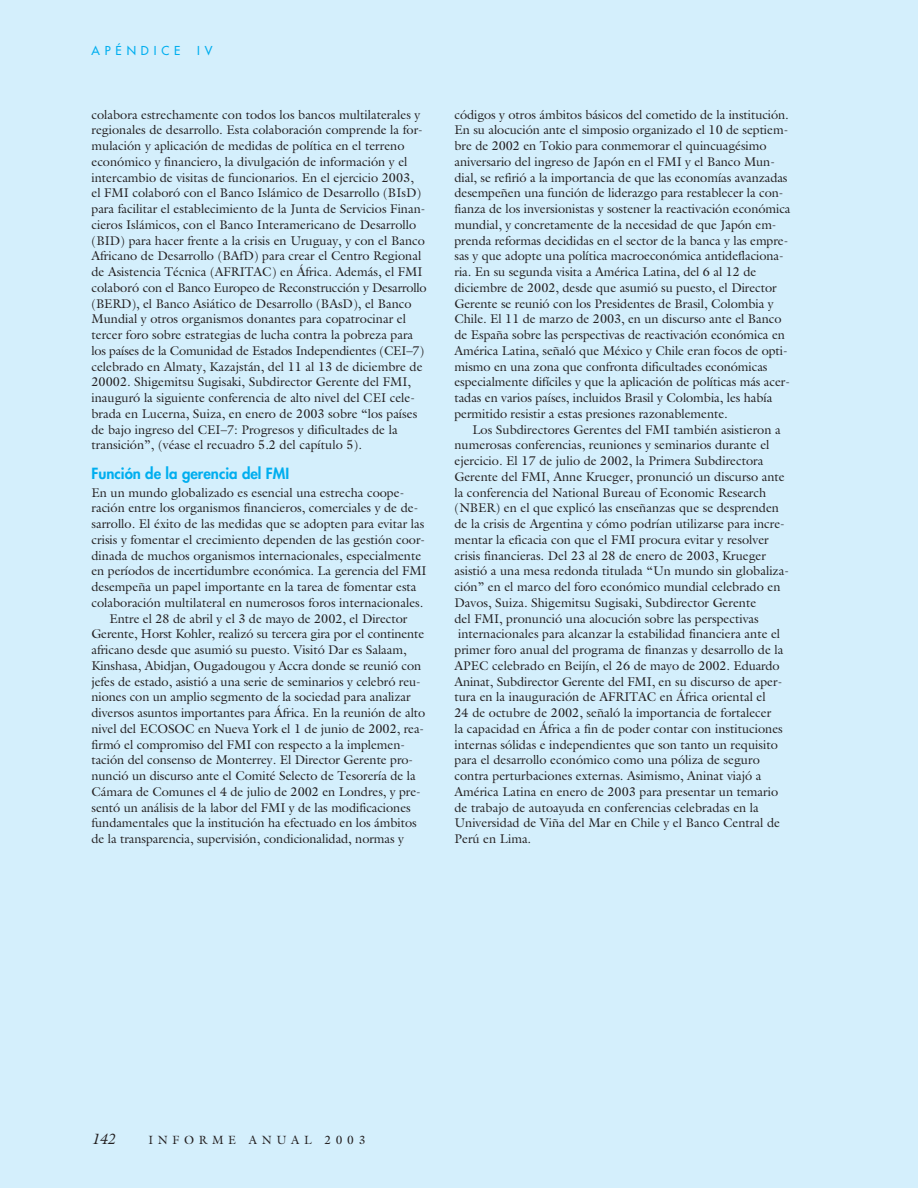
<style>
.page{position:relative;width:918px;height:1188px;background:#d4effc}
.page>*{position:absolute;margin:0;border:0;box-sizing:border-box;transform-origin:0 0}
.t1{font:800 15px "Futura";color:#00aeef}
.t2{font:italic 15px "Galliard";color:#231f20}
.t3{font:12.75px/15.8px "Galliard";color:#231f20}
.t4{font:12px "Galliard";letter-spacing:.39em;color:#231f20}
.t5{font:12px "Futura";letter-spacing:.405em;color:#00aeef}
</style>
<div class="page">
<p class="t5" style="left:92px;top:45px;width:90px">APÉNDICE</p>
<p class="t5" style="left:197px;top:45px;width:17px">I V</p>
<p class="t3" style="left:92px;top:108px;width:337px">colabora estrechamente con todos los bancos multilaterales y regionales de desarrollo. Esta colaboración comprende la for&shy;mulación y aplicación de medidas de política en el terreno económico y financiero, la divulgación de información y el intercambio de visitas de funcionarios. En el ejercicio 2003,<br>el FMI colaboró con el Banco Islámico de Desarrollo (BIsD) para facilitar el establecimiento de la Junta de Servicios Finan&shy;cieros Islámicos, con el Banco Interamericano de Desarrollo (BID) para hacer frente a la crisis en Uruguay, y con el Banco Africano de Desarrollo (BAfD) para crear el Centro Regional de Asistencia Técnica (AFRITAC) en África. Además, el FMI colaboró con el Banco Europeo de Reconstrucción y Desarrollo (BERD), el Banco Asiático de Desarrollo (BAsD), el Banco Mundial y otros organismos donantes para copatrocinar el tercer foro sobre estrategias de lucha contra la pobreza para los países de la Comunidad de Estados Independientes (CEI–7) celebrado en Almaty, Kazajstán, del 11 al 13 de diciembre de 20002. Shigemitsu Sugisaki, Subdirector Gerente del FMI, inauguró la siguiente conferencia de alto nivel del CEI cele&shy;brada en Lucerna, Suiza, en enero de 2003 sobre “los países de bajo ingreso del CEI–7: Progresos y dificultades de la transición”, (véase el recuadro 5.2 del capítulo 5).</p>
<p class="t1" style="left:92px;top:466px;width:199px">Función de la gerencia del FMI</p>
<p class="t3" style="left:92px;top:486px;width:314px">En un mundo globalizado es esencial una estrecha coope-</p>
<p class="t3" style="left:92px;top:502px;width:328px">ración entre los organismos financieros, comerciales y de de-</p>
<p class="t3" style="left:92px;top:517px;width:334px">sarrollo. El éxito de las medidas que se adopten para evitar las</p>
<p class="t3" style="left:92px;top:533px;width:335px">crisis y fomentar el crecimiento dependen de las gestión coor-</p>
<p class="t3" style="left:92px;top:549px;width:331px">dinada de muchos organismos internacionales, especialmente</p>
<p class="t3" style="left:92px;top:565px;width:337px">en períodos de incertidumbre económica. La gerencia del FMI</p>
<p class="t3" style="left:92px;top:580px;width:327px">desempeña un papel importante en la tarea de fomentar esta</p>
<p class="t3" style="left:92px;top:596px;width:333px">colaboración multilateral en numerosos foros internacionales.</p>
<p class="t3" style="left:110px;top:612px;width:299px">Entre el 28 de abril y el 3 de mayo de 2002, el Director</p>
<p class="t3" style="left:92px;top:628px;width:334px">Gerente, Horst Kohler, realizó su tercera gira por el continente</p>
<p class="t3" style="left:92px;top:643px;width:317px">africano desde que asumió su puesto. Visitó Dar es Salaam,</p>
<p class="t3" style="left:92px;top:659px;width:331px">Kinshasa, Abidjan, Ougadougou y Accra donde se reunió con</p>
<p class="t3" style="left:92px;top:675px;width:331px">jefes de estado, asistió a una serie de seminarios y celebró reu-</p>
<p class="t3" style="left:92px;top:691px;width:321px">niones con un amplio segmento de la sociedad para analizar</p>
<p class="t3" style="left:92px;top:706px;width:335px">diversos asuntos importantes para África. En la reunión de alto</p>
<p class="t3" style="left:92px;top:722px;width:334px">nivel del ECOSOC en Nueva York el 1 de junio de 2002, rea-</p>
<p class="t3" style="left:92px;top:738px;width:315px">firmó el compromiso del FMI con respecto a la implemen-</p>
<p class="t3" style="left:92px;top:754px;width:323px">tación del consenso de Monterrey. El Director Gerente pro-</p>
<p class="t3" style="left:92px;top:769px;width:326px">nunció un discurso ante el Comité Selecto de Tesorería de la</p>
<p class="t3" style="left:92px;top:785px;width:331px">Cámara de Comunes el 4 de julio de 2002 en Londres, y pre-</p>
<p class="t3" style="left:92px;top:801px;width:321px">sentó un análisis de la labor del FMI y de las modificaciones</p>
<p class="t3" style="left:92px;top:817px;width:327px">fundamentales que la institución ha efectuado en los ámbitos</p>
<p class="t3" style="left:92px;top:832px;width:314px">de la transparencia, supervisión, condicionalidad, normas y</p>
<p class="t3" style="left:455px;top:108px;width:338px">códigos y otros ámbitos básicos del cometido de la institución.<br>En su alocución ante el simposio organizado el 10 de septiem&shy;bre de 2002 en Tokio para conmemorar el quincuagésimo aniversario del ingreso de Japón en el FMI y el Banco Mun&shy;dial, se refirió a la importancia de que las economías avanzadas desempeñen una función de liderazgo para restablecer la con&shy;fianza de los inversionistas y sostener la reactivación económica mundial, y concretamente de la necesidad de que Japón em&shy;prenda reformas decididas en el sector de la banca y las empre&shy;sas y que adopte una política macroeconómica antideflaciona&shy;ria. En su segunda visita a América Latina, del 6 al 12 de diciembre de 2002, desde que asumió su puesto, el Director Gerente se reunió con los Presidentes de Brasil, Colombia y Chile. El 11 de marzo de 2003, en un discurso ante el Banco de España sobre las perspectivas de reactivación económica en América Latina, señaló que México y Chile eran focos de opti&shy;mismo en una zona que confronta dificultades económicas especialmente difíciles y que la aplicación de políticas más acer&shy;tadas en varios países, incluidos Brasil y Colombia, les había permitido resistir a estas presiones razonablemente.</p>
<p class="t3" style="left:455px;top:423px;width:336px;text-indent:18px">Los Subdirectores Gerentes del FMI también asistieron a numerosas conferencias, reuniones y seminarios durante el ejercicio. El 17 de julio de 2002, la Primera Subdirectora Gerente del FMI, Anne Krueger, pronunció un discurso ante la conferencia del National Bureau of Economic Research (NBER) en el que explicó las enseñanzas que se desprenden de la crisis de Argentina y cómo podrían utilizarse para incre&shy;mentar la eficacia con que el FMI procura evitar y resolver crisis financieras. Del 23 al 28 de enero de 2003, Krueger asistió a una mesa redonda titulada “Un mundo sin globaliza&shy;ción” en el marco del foro económico mundial celebrado en Davos, Suiza. Shigemitsu Sugisaki, Subdirector Gerente<br>del FMI, pronunció una alocución sobre las perspectivas internacionales para alcanzar la estabilidad financiera ante el primer foro anual del programa de finanzas y desarrollo de la APEC celebrado en Beijín, el 26 de mayo de 2002. Eduardo Aninat, Subdirector Gerente del FMI, en su discurso de aper&shy;tura en la inauguración de AFRITAC en África oriental el<br>24 de octubre de 2002, señaló la importancia de fortalecer<br>la capacidad en África a fin de poder contar con instituciones internas sólidas e independientes que son tanto un requisito para el desarrollo económico como una póliza de seguro contra perturbaciones externas. Asimismo, Aninat viajó a América Latina en enero de 2003 para presentar un temario de trabajo de autoayuda en conferencias celebradas en la Universidad de Viña del Mar en Chile y el Banco Central de Perú en Lima.</p>
<p class="t2" style="left:92px;top:1133px;width:25px">142</p>
<p class="t4" style="left:148px;top:1135px;width:218px">INFORME ANUAL 2003</p>
</div>
